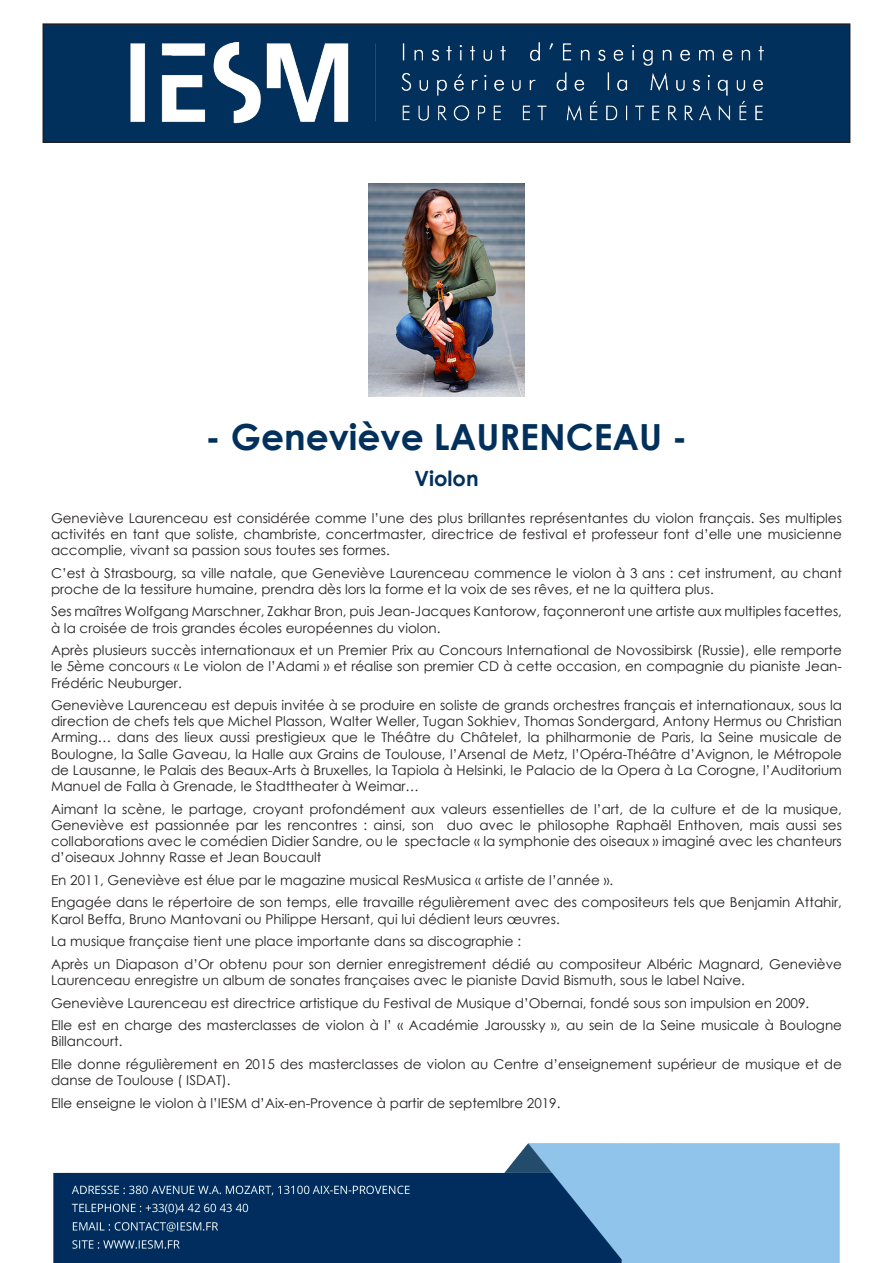
<style>
.page{position:relative;width:893px;height:1263px;background:#fff}
.page>*{position:absolute;margin:0;border:0;box-sizing:border-box;transform-origin:0 0}
.t1{font:700 36px "Century Gothic";color:#00305b}
.t2{font:700 21px "Century Gothic";color:#00305b}
.t3{font:13.5px/16.2px "Century Gothic";color:#231f20}
</style>
<div class="page">
<img style="left:54px;top:1143px;width:785px;height:120px">
<div style="left:43px;top:24px;width:807px;height:118px;background:#00305b"></div>
<img style="left:130px;top:43px;width:634px;height:81px">
<div style="left:43px;top:23px;width:807px;height:120px;border:2px solid #231f20"></div>
<img style="left:369px;top:183px;width:155px;height:213px">
<p class="t1" style="left:206px;top:414px;width:483px">- Geneviève LAURENCEAU -</p>
<p class="t2" style="left:414px;top:465px;width:66px">Violon</p>
<p class="t3" style="left:51px;top:509px;width:792px;text-align:justify">Geneviève Laurenceau est considérée comme l’une des plus brillantes représentantes du violon français. Ses multiples activités en tant que soliste, chambriste, concertmaster, directrice de festival et professeur font d’elle une musicienne accomplie, vivant sa passion sous toutes ses formes.</p>
<p class="t3" style="left:51px;top:564px;width:792px">C’est à Strasbourg, sa ville natale, que Geneviève Laurenceau commence le violon à 3 ans : cet instrument, au chant proche de la tessiture humaine, prendra dès lors la forme et la voix de ses rêves, et ne la quittera plus.</p>
<p class="t3" style="left:51px;top:603px;width:792px">Ses maîtres Wolfgang Marschner, Zakhar Bron, puis Jean-Jacques Kantorow, façonneront une artiste aux multiples facettes, à la croisée de trois grandes écoles européennes du violon.</p>
<p class="t3" style="left:51px;top:642px;width:792px;text-align:justify">Après plusieurs succès internationaux et un Premier Prix au Concours International de Novossibirsk (Russie), elle remporte le 5ème concours « Le violon de l’Adami » et réalise son premier CD à cette occasion, en compagnie du pianiste Jean-Frédéric Neuburger.</p>
<p class="t3" style="left:51px;top:697px;width:792px;text-align:justify">Geneviève Laurenceau est depuis invitée à se produire en soliste de grands orchestres français et internationaux, sous la direction de chefs tels que Michel Plasson, Walter Weller, Tugan Sokhiev, Thomas Sondergard, Antony Hermus ou Christian Arming… dans des lieux aussi prestigieux que le Théâtre du Châtelet, la philharmonie de Paris, la Seine musicale de Boulogne, la Salle Gaveau, la Halle aux Grains de Toulouse, l’Arsenal de Metz, l’Opéra-Théâtre d’Avignon, le Métropole de Lausanne, le Palais des Beaux-Arts à Bruxelles, la Tapiola à Helsinki, le Palacio de la Opera à La Corogne, l’Auditorium Manuel de Falla à Grenade, le Stadttheater à Weimar…</p>
<p class="t3" style="left:51px;top:800px;width:792px;text-align:justify">Aimant la scène, le partage, croyant profondément aux valeurs essentielles de l’art, de la culture et de la musique, Geneviève est passionnée par les rencontres : ainsi, son duo avec le philosophe Raphaël Enthoven, mais aussi ses collaborations avec le comédien Didier Sandre, ou le spectacle « la symphonie des oiseaux » imaginé avec les chanteurs d’oiseaux Johnny Rasse et Jean Boucault</p>
<p class="t3" style="left:51px;top:872px;width:564px">En 2011, Geneviève est élue par le magazine musical ResMusica « artiste de l’année ».</p>
<p class="t3" style="left:51px;top:894px;width:792px">Engagée dans le répertoire de son temps, elle travaille régulièrement avec des compositeurs tels que Benjamin Attahir,<br>Karol Beffa, Bruno Mantovani ou Philippe Hersant, qui lui dédient leurs œuvres.</p>
<p class="t3" style="left:51px;top:933px;width:472px">La musique française tient une place importante dans sa discographie :</p>
<p class="t3" style="left:51px;top:956px;width:792px">Après un Diapason d’Or obtenu pour son dernier enregistrement dédié au compositeur Albéric Magnard, Geneviève<br>Laurenceau enregistre un album de sonates françaises avec le pianiste David Bismuth, sous le label Naive.</p>
<p class="t3" style="left:51px;top:994px;width:760px">Geneviève Laurenceau est directrice artistique du Festival de Musique d’Obernai, fondé sous son impulsion en 2009.</p>
<p class="t3" style="left:51px;top:1017px;width:792px">Elle est en charge des masterclasses de violon à l’ « Académie Jaroussky », au sein de la Seine musicale à Boulogne<br>Billancourt.</p>
<p class="t3" style="left:51px;top:1056px;width:792px">Elle donne régulièrement en 2015 des masterclasses de violon au Centre d’enseignement supérieur de musique et de danse de Toulouse ( ISDAT).</p>
<p class="t3" style="left:51px;top:1094px;width:511px">Elle enseigne le violon à l’IESM d’Aix-en-Provence à partir de septemlbre 2019.</p>
</div>
